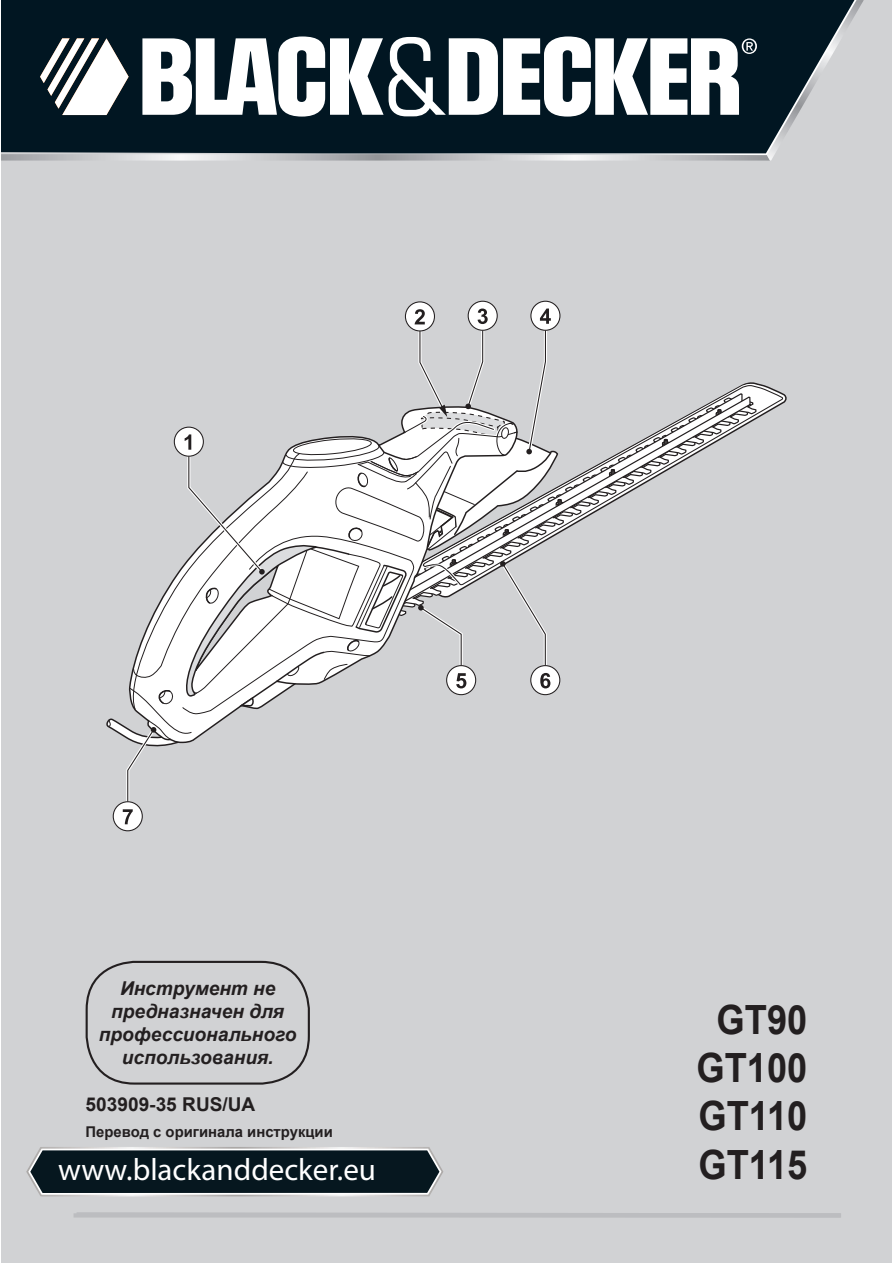
<style>
.page{position:relative;width:893px;height:1263px;background:#fff}
.page>*{position:absolute;margin:0;border:0;box-sizing:border-box;transform-origin:0 0}
.t1{font:700 40.35px/48.3px "Arial";color:#231f20;text-align:center;scale:.9 1}
.t2{font:31.05px "Myriad Pro";color:#fff}
.t3{font:italic 700 19.05px/23px "Arial";color:#231f20;text-align:center}
.t4{font:700 19.05px "Arial";color:#231f20}
.t5{font:700 14.85px "Arial";color:#231f20}
</style>
<div class="page">
<div style="left:1px;top:0;width:890px;height:1263px;background:#d1d2d4"></div>
<img style="left:1px;top:154px;width:765px;height:7px">
<div style="left:1px;top:0;width:318px;height:154px;background:#011622"></div>
<svg style="left:319px;top:0;width:545px;height:155px;fill:#011622"></svg>
<svg style="left:142px;top:36px;width:615px;height:81px;background:#9fa7ab"></svg>
<svg style="left:40px;top:38px;width:89px;height:77px;background:#8f969a"></svg>
<img style="left:26px;top:1147px;width:417px;height:49px">
<svg style="left:28px;top:1149px;width:413px;height:46px;background:#1f2e35"></svg>
<svg style="left:74px;top:1212px;width:767px;height:6px"></svg>
<svg style="left:737px;top:384px;width:47px;height:46px"></svg>
<svg style="left:113px;top:802px;width:29px;height:29px"></svg>
<div style="left:113px;top:801px;width:30px;height:30px;border:1px solid #231f20;border-radius:50%"></div>
<svg style="left:468px;top:301px;width:29px;height:29px"></svg>
<div style="left:468px;top:301px;width:30px;height:30px;border:1px solid #231f20;border-radius:50%"></div>
<svg style="left:531px;top:301px;width:29px;height:29px"></svg>
<div style="left:530px;top:301px;width:30px;height:30px;border:1px solid #231f20;border-radius:50%"></div>
<svg style="left:405px;top:302px;width:29px;height:29px"></svg>
<div style="left:405px;top:301px;width:30px;height:30px;border:1px solid #231f20;border-radius:50%"></div>
<svg style="left:107px;top:309px;width:630px;height:515px"></svg>
<div style="left:86px;top:961px;width:224px;height:124px;border:2px solid #231f20;border-radius:48px"></div>
<p class="t3" style="left:99px;top:977px;width:199px">Инструмент не предназначен для профессионального использования.</p>
<p class="t4" style="left:86px;top:1094px;width:171px">503909-35 RUS/UA</p>
<p class="t5" style="left:86px;top:1123px;width:249px">Перевод с оригинала инструкции</p>
<h2 class="t2" style="left:58px;top:1152px;width:319px">www.blackanddecker.eu</h2>
<h1 class="t1" style="left:696px;top:995px;width:125px">GT90<br>GT100<br>GT110<br>GT115</h1>
</div>
